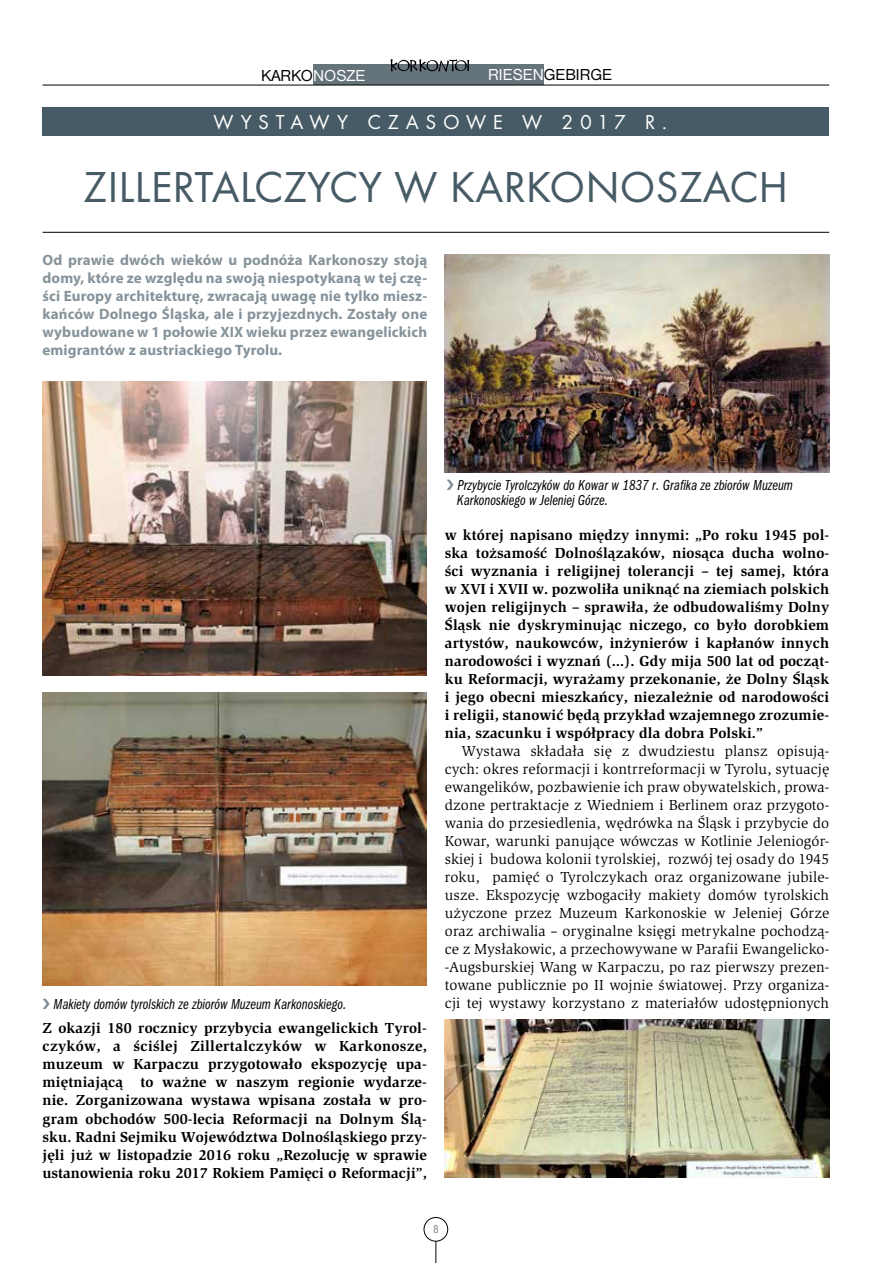
<style>
.page{position:relative;width:893px;height:1263px;background:#fff}
.page>*{position:absolute;margin:0;border:0;box-sizing:border-box;transform-origin:0 0}
.t1{font:45px "Futura TCE";color:#465b65}
.t2{font:21px "Futura TCE";letter-spacing:.32em;color:#fff}
.t3{font:16.5px "Nimbus San DCE";color:#000}
.t4{font:700 15px/18px "Slimbach Itc TCE";letter-spacing:.01em;color:#000;text-align:justify}
.t5{font:15px/18px "Slimbach Itc TCE";letter-spacing:.01em;color:#000;text-align:justify}
.t6{font:700 15px/18px "Myriad Pro";letter-spacing:.01em;color:#86939b;text-align:justify}
.t7{font:15px/15px "Franklin Got Itc TCE Book Comp Ital";color:#000}
.t8{font:condensed 12px "Nimbus San DCE";color:#878787}
.s1{color:#fff}
</style>
<div class="page">
<div style="left:313px;top:64px;width:231px;height:21px;background:#65737a"></div>
<svg style="left:391px;top:59px;width:79px;height:13px"></svg>
<div style="left:424px;top:1217px;width:24px;height:24px;border:1px solid #000;border-radius:50%"></div>
<svg style="left:435px;top:1241px;width:1px;height:22px"></svg>
<hr style="left:43px;top:85px;width:786px;height:1px;background:#000">
<hr style="left:43px;top:232px;width:786px;height:1px;background:#000">
<img style="left:445px;top:254px;width:384px;height:218px">
<img style="left:444px;top:1019px;width:385px;height:159px">
<img style="left:43px;top:382px;width:384px;height:293px">
<img style="left:43px;top:692px;width:383px;height:294px">
<div style="left:43px;top:107px;width:786px;height:28px;background:#465b65"></div>
<p class="t3" style="left:261px;top:66px;width:106px">KARKO<span class="s1">NOSZE</span></p>
<p class="t3" style="left:488px;top:66px;width:125px"><span class="s1">RIESEN</span>GEBIRGE</p>
<h2 class="t2" style="left:213px;top:110px;width:455px">WYSTAWY CZASOWE W 2017 R.</h2>
<h1 class="t1" style="left:83px;top:160px;width:707px">ZILLERTALCZYCY W KARKONOSZACH</h1>
<p class="t6" style="left:43px;top:251px;width:386px">Od prawie dwóch wieków u podnóża Karkonoszy stoją domy, które ze względu na swoją niespotykaną w tej czę&shy;ści Europy architekturę, zwracają uwagę nie tylko miesz&shy;kańców Dolnego Śląska, ale i przyjezdnych. Zostały one wybudowane w 1 połowie XIX wieku przez ewangelickich emigrantów z austriackiego Tyrolu.</p>
<p class="t7" style="left:54px;top:997px;width:294px">Makiety domów tyrolskich ze zbiorów Muzeum Karkonoskiego.</p>
<p class="t4" style="left:43px;top:1020px;width:386px">Z okazji 180 rocznicy przybycia ewangelickich Tyrol&shy;czyków, a ściślej Zillertalczyków w Karkonosze, muzeum w Karpaczu przygotowało ekspozycję upa&shy;miętniającą to ważne w naszym regionie wydarze&shy;nie. Zorganizowana wystawa wpisana została w pro&shy;gram obchodów 500-lecia Reformacji na Dolnym Ślą&shy;sku. Radni Sejmiku Województwa Dolnośląskiego przy&shy;jęli już w listopadzie 2016 roku „Rezolucję w sprawie ustanowienia roku 2017 Rokiem Pamięci o Reformacji”,</p>
<p class="t7" style="left:457px;top:478px;width:338px">Przybycie Tyrolczyków do Kowar w 1837 r. Grafika ze zbiorów Muzeum<br>Karkonoskiego w Jeleniej Górze.</p>
<p class="t4" style="left:445px;top:526px;width:386px">w której napisano między innymi: „Po roku 1945 pol&shy;ska tożsamość Dolnoślązaków, niosąca ducha wolno&shy;ści wyznania i religijnej tolerancji – tej samej, która w XVI i XVII w. pozwoliła uniknąć na ziemiach polskich wojen religijnych – sprawiła, że odbudowaliśmy Dolny Śląsk nie dyskryminując niczego, co było dorobkiem artystów, naukowców, inżynierów i kapłanów innych narodowości i wyznań (…). Gdy mija 500 lat od począt&shy;ku Reformacji, wyrażamy przekonanie, że Dolny Śląsk i jego obecni mieszkańcy, niezależnie od narodowości i religii, stanowić będą przykład wzajemnego zrozumie&shy;nia, szacunku i współpracy dla dobra Polski.”</p>
<p class="t5" style="left:445px;top:742px;width:386px;text-indent:17px">Wystawa składała się z dwudziestu plansz opisują&shy;cych: okres reformacji i kontrreformacji w Tyrolu, sytuację ewangelików, pozbawienie ich praw obywatelskich, prowa&shy;dzone pertraktacje z Wiedniem i Berlinem oraz przygoto&shy;wania do przesiedlenia, wędrówka na Śląsk i przybycie do Kowar, warunki panujące wówczas w Kotlinie Jeleniogór&shy;skiej i budowa kolonii tyrolskiej, rozwój tej osady do 1945 roku, pamięć o Tyrolczykach oraz organizowane jubile&shy;usze. Ekspozycję wzbogaciły makiety domów tyrolskich użyczone przez Muzeum Karkonoskie w Jeleniej Górze oraz archiwalia – oryginalne księgi metrykalne pochodzą&shy;ce z Mysłakowic, a przechowywane w Parafii Ewangelicko--Augsburskiej Wang w Karpaczu, po raz pierwszy prezen&shy;towane publicznie po II wojnie światowej. Przy organiza&shy;cji tej wystawy korzystano z materiałów udostępnionych</p>
<p class="t8" style="left:433px;top:1223px;width:7px">8</p>
</div>
